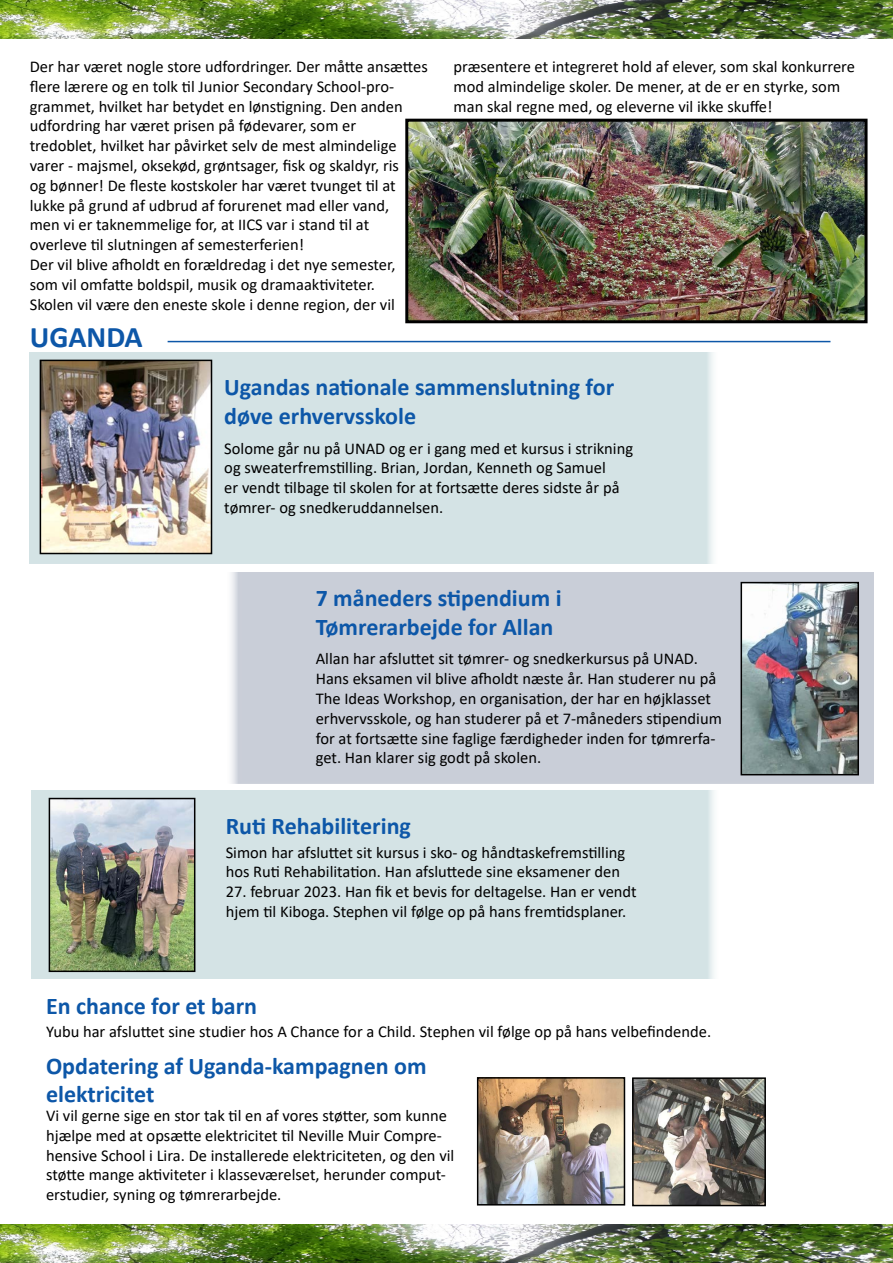
<style>
.page{position:relative;width:893px;height:1263px;background:#fff}
.page>*{position:absolute;margin:0;border:0;box-sizing:border-box;transform-origin:0 0}
.t1{font:700 30px "Calibri";color:#0d57a8}
.t2{font:700 24px/28.8px "Calibri";color:#0d57a8}
.t3{font:16.5px/19.8px "Calibri";color:#000}
</style>
<div class="page">
<img style="left:0;top:0;width:893px;height:38px">
<img style="left:0;top:1225px;width:892px;height:38px">
<div style="left:30px;top:353px;width:689px;height:211px;background:#d4e3e5"></div>
<img style="left:409px;top:123px;width:454px;height:196px">
<div style="left:405px;top:119px;width:462px;height:204px;border:3px solid #000"></div>
<hr style="left:168px;top:341px;width:662px;height:1px;background:#0d57a8">
<img style="left:43px;top:363px;width:166px;height:188px">
<div style="left:40px;top:360px;width:172px;height:194px;border:2px solid #000"></div>
<div style="left:226px;top:572px;width:648px;height:211px;background:#c9ced8"></div>
<img style="left:744px;top:585px;width:112px;height:187px">
<div style="left:741px;top:582px;width:118px;height:193px;border:2px solid #000"></div>
<div style="left:31px;top:791px;width:689px;height:188px;background:#d4e3e5"></div>
<img style="left:52px;top:801px;width:140px;height:168px">
<div style="left:49px;top:798px;width:146px;height:174px;border:2px solid #000"></div>
<img style="left:480px;top:1080px;width:142px;height:122px">
<div style="left:477px;top:1077px;width:148px;height:128px;border:2px solid #000"></div>
<img style="left:635px;top:1080px;width:128px;height:123px">
<div style="left:632px;top:1077px;width:134px;height:129px;border:2px solid #000"></div>
<p class="t3" style="left:30px;top:56px;width:400px">Der har været nogle store udfordringer. Der måtte ansættes flere lærere og en tolk til Junior Secondary School-pro&shy;grammet, hvilket har betydet en lønstigning. Den anden udfordring har været prisen på fødevarer, som er<br>tredoblet, hvilket har påvirket selv de mest almindelige varer - majsmel, oksekød, grøntsager, fisk og skaldyr, ris<br>og bønner! De fleste kostskoler har været tvunget til at lukke på grund af udbrud af forurenet mad eller vand,<br>men vi er taknemmelige for, at IICS var i stand til at overleve til slutningen af semesterferien!<br>Der vil blive afholdt en forældredag i det nye semester, som vil omfatte boldspil, musik og dramaaktiviteter.<br>Skolen vil være den eneste skole i denne region, der vil</p>
<p class="t3" style="left:454px;top:56px;width:403px">præsentere et integreret hold af elever, som skal konkurrere mod almindelige skoler. De mener, at de er en styrke, som man skal regne med, og eleverne vil ikke skuffe!</p>
<h1 class="t1" style="left:30px;top:316px;width:115px">UGANDA</h1>
<h2 class="t2" style="left:224px;top:373px;width:391px">Ugandas nationale sammenslutning for døve erhvervsskole</h2>
<p class="t3" style="left:224px;top:438px;width:410px">Solome går nu på UNAD og er i gang med et kursus i strikning og sweaterfremstilling. Brian, Jordan, Kenneth og Samuel<br>er vendt tilbage til skolen for at fortsætte deres sidste år på tømrer- og snedkeruddannelsen.</p>
<h2 class="t2" style="left:316px;top:584px;width:247px">7 måneders stipendium i<br>Tømrerarbejde for Allan</h2>
<p class="t3" style="left:316px;top:649px;width:408px">Allan har afsluttet sit tømrer- og snedkerkursus på UNAD.<br>Hans eksamen vil blive afholdt næste år. Han studerer nu på The Ideas Workshop, en organisation, der har en højklasset erhvervsskole, og han studerer på et 7-måneders stipendium for at fortsætte sine faglige færdigheder inden for tømrerfa&shy;get. Han klarer sig godt på skolen.</p>
<h2 class="t2" style="left:226px;top:811px;width:187px">Ruti Rehabilitering</h2>
<p class="t3" style="left:226px;top:842px;width:401px">Simon har afsluttet sit kursus i sko- og håndtaskefremstilling hos Ruti Rehabilitation. Han afsluttede sine eksamener den</p>
<p class="t3" style="left:226px;top:881px;width:413px">27. februar 2023. Han fik et bevis for deltagelse. Han er vendt hjem til Kiboga. Stephen vil følge op på hans fremtidsplaner.</p>
<h2 class="t2" style="left:46px;top:991px;width:213px">En chance for et barn</h2>
<p class="t3" style="left:46px;top:1021px;width:667px">Yubu har afsluttet sine studier hos A Chance for a Child. Stephen vil følge op på hans velbefindende.</p>
<h2 class="t2" style="left:46px;top:1051px;width:382px">Opdatering af Uganda-kampagnen om elektricitet</h2>
<p class="t3" style="left:46px;top:1105px;width:410px">Vi vil gerne sige en stor tak til en af vores støtter, som kunne hjælpe med at opsætte elektricitet til Neville Muir Compre&shy;hensive School i Lira. De installerede elektriciteten, og den vil støtte mange aktiviteter i klasseværelset, herunder comput&shy;erstudier, syning og tømrerarbejde.</p>
</div>
